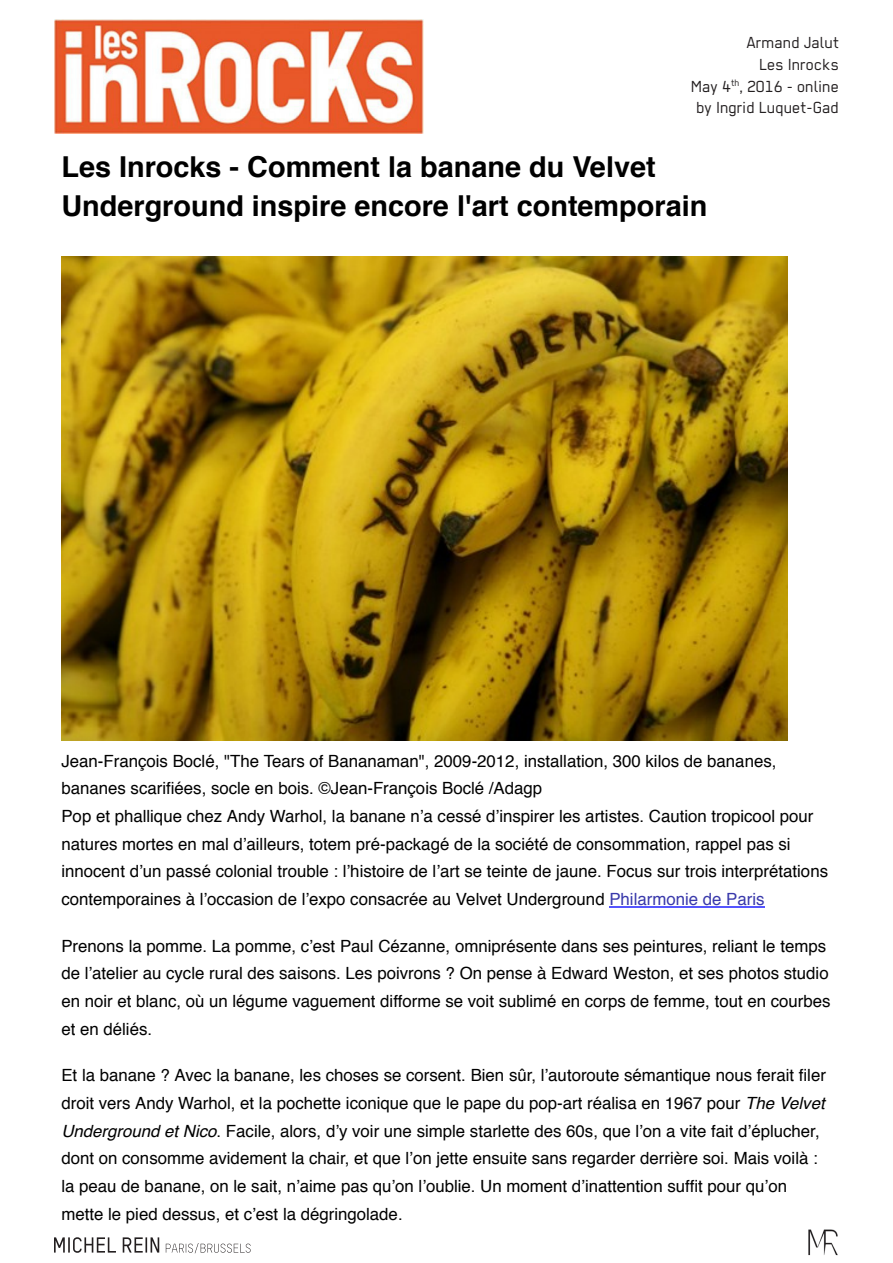
<style>
.page{position:relative;width:893px;height:1263px;background:#fff}
.page>*{position:absolute;margin:0;border:0;box-sizing:border-box;transform-origin:0 0}
.t1{font:700 28.8px/39.6px "Helvetica";color:#000}
.t2{font:18px/21.6px "Regular";color:#231f20;text-align:right}
.t3{font:16.8px/27.6px "Helvetica";color:#000}
.s1{color:#3939ab}
.s2{font-style:italic}
</style>
<div class="page">
<svg style="left:54px;top:1237px;width:197px;height:16px"></svg>
<img style="left:808px;top:1229px;width:30px;height:26px">
<img style="left:61px;top:256px;width:726px;height:484px">
<hr style="left:609px;top:906px;width:155px;height:1px;background:#55f">
<img style="left:54px;top:20px;width:370px;height:113px">
<p class="t2" style="left:691px;top:32px;width:150px">Armand Jalut<br>Les Inrocks<br>May 4<sup>th</sup>, 2016 - online by Ingrid Luquet-Gad</p>
<h1 class="t1" style="left:61px;top:147px;width:647px">Les Inrocks - Comment la banane du Velvet<br>Underground inspire encore l'art contemporain</h1>
<p class="t3" style="left:61px;top:747px;width:768px">Jean-François Boclé, "The Tears of Bananaman", 2009-2012, installation, 300 kilos de bananes, bananes scarifiées, socle en bois. ©Jean-François Boclé /Adagp<br>Pop et phallique chez Andy Warhol, la banane n’a cessé d’inspirer les artistes. Caution tropicool pour natures mortes en mal d’ailleurs, totem pré-packagé de la société de consommation, rappel pas si innocent d’un passé colonial trouble : l’histoire de l’art se teinte de jaune. Focus sur trois interprétations contemporaines à l’occasion de l’expo consacrée au Velvet Underground <span class="s1">Philarmonie de Paris</span></p>
<p class="t3" style="left:61px;top:932px;width:771px">Prenons la pomme. La pomme, c’est Paul Cézanne, omniprésente dans ses peintures, reliant le temps de l’atelier au cycle rural des saisons. Les poivrons ? On pense à Edward Weston, et ses photos studio en noir et blanc, où un légume vaguement difforme se voit sublimé en corps de femme, tout en courbes et en déliés.</p>
<p class="t3" style="left:61px;top:1062px;width:766px">Et la banane ? Avec la banane, les choses se corsent. Bien sûr, l’autoroute sémantique nous ferait filer droit vers Andy Warhol, et la pochette iconique que le pape du pop-art réalisa en 1967 pour <span class="s2">The Velvet Underground et Nico</span>. Facile, alors, d’y voir une simple starlette des 60s, que l’on a vite fait d’éplucher, dont on consomme avidement la chair, et que l’on jette ensuite sans regarder derrière soi. Mais voilà : la peau de banane, on le sait, n’aime pas qu’on l’oublie. Un moment d’inattention suffit pour qu’on mette le pied dessus, et c’est la dégringolade.</p>
</div>
